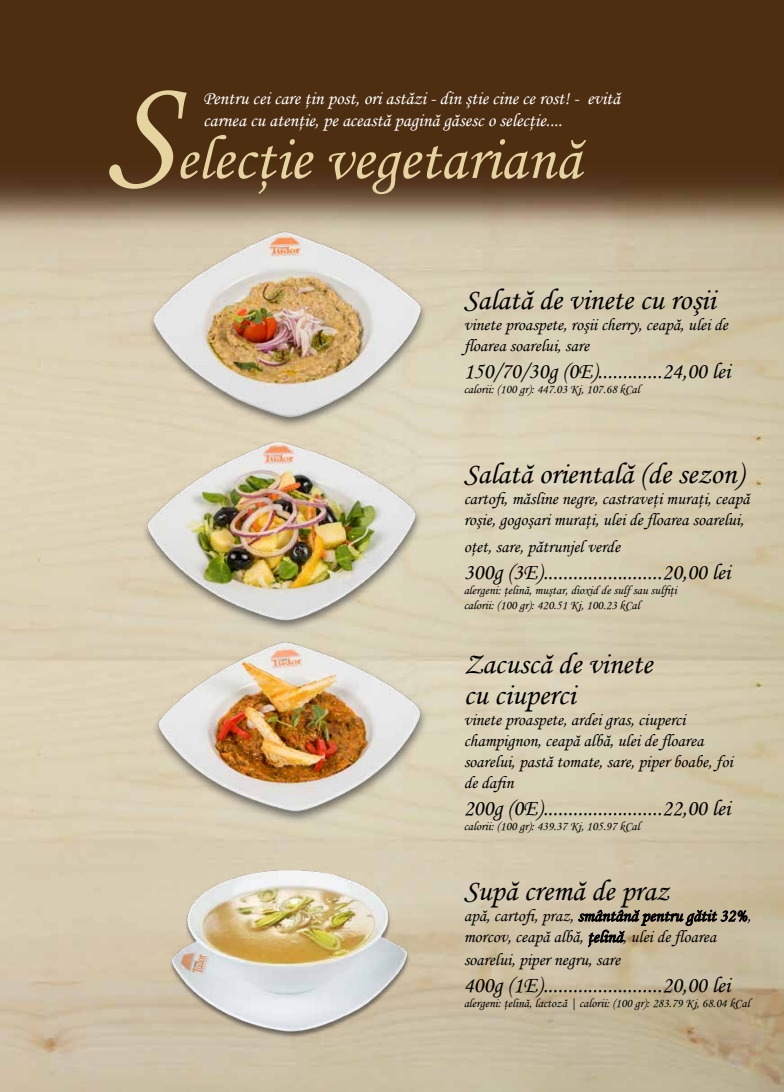
<style>
.page{position:relative;width:784px;height:1092px;background:#fff}
.page>*{position:absolute;margin:0;border:0;box-sizing:border-box;transform-origin:0 0}
.t1{font:150px "Monotype Corsiva";color:#e6d4a0}
.t2{font:62.5px "Monotype Corsiva";color:#e6d4a0}
.t3{font:30px/31.2px "Monotype Corsiva";color:#000}
.t4{font:22.5px "Monotype Corsiva";color:#000}
.t5{font:18.75px/22.5px "Monotype Corsiva";color:#fff}
.t6{font:17.5px/21px "Monotype Corsiva";color:#000}
.t7{font:12.5px/15px "Monotype Corsiva";color:#000}
</style>
<div class="page">
<img style="left:0;top:0;width:783px;height:1091px">
<img style="left:144px;top:170px;width:284px;height:284px">
<img style="left:139px;top:377px;width:284px;height:187px">
<img style="left:135px;top:564px;width:315px;height:315px">
<img style="left:156px;top:808px;width:260px;height:260px">
<h1 class="t1" style="left:106px;top:41px;width:70px">S</h1>
<p class="t5" style="left:203px;top:87px;width:418px">Pentru cei care ţin post, ori astăzi - din ştie cine ce rost! - evită carnea cu atenţie, pe această pagină găsesc o selecţie....</p>
<h2 class="t2" style="left:175px;top:121px;width:406px">elecţie vegetariană</h2>
<h3 class="t3" style="left:463px;top:284px;width:253px">Salată de vinete cu roşii</h3>
<p class="t6" style="left:463px;top:314px;width:265px">vinete proaspete, roşii cherry, ceapă, ulei de floarea soarelui, sare</p>
<p class="t4" style="left:463px;top:357px;width:268px">150/70/30g (0E).............24,00 lei</p>
<p class="t7" style="left:463px;top:381px;width:177px">calorii: (100 gr): 447.03 Kj, 107.68 kCal</p>
<h3 class="t3" style="left:463px;top:458px;width:280px">Salată orientală (de sezon)</h3>
<p class="t6" style="left:463px;top:488px;width:287px">cartofi, măsline negre, castraveţi muraţi, ceapă roşie, gogoşari muraţi, ulei de floarea soarelui,</p>
<p class="t6" style="left:463px;top:536px;width:158px">oţet, sare, pătrunjel verde</p>
<p class="t4" style="left:463px;top:558px;width:268px">300g (3E)........................20,00 lei</p>
<p class="t7" style="left:463px;top:582px;width:214px">alergeni: ţelină, muştar, dioxid de sulf sau sulfiţi calorii: (100 gr): 420.51 Kj, 100.23 kCal</p>
<h3 class="t3" style="left:463px;top:648px;width:190px">Zacuscă de vinete cu ciuperci</h3>
<p class="t6" style="left:463px;top:709px;width:270px">vinete proaspete, ardei gras, ciuperci champignon, ceapă albă, ulei de floarea soarelui, pastă tomate, sare, piper boabe, foi de dafin</p>
<p class="t4" style="left:463px;top:794px;width:268px">200g (0E)........................22,00 lei</p>
<p class="t7" style="left:463px;top:819px;width:177px">calorii: (100 gr): 439.37 Kj, 105.97 kCal</p>
<h3 class="t3" style="left:463px;top:875px;width:207px">Supă cremă de praz</h3>
<p class="t6" style="left:463px;top:904px;width:288px;line-height:21.8px">apă, cartofi, praz, smântână pentru gătit 32%, morcov, ceapă albă, ţelină, ulei de floarea soarelui, piper negru, sare</p>
<p class="t4" style="left:463px;top:970px;width:268px">400g (1E)........................20,00 lei</p>
<p class="t7" style="left:463px;top:995px;width:287px">alergeni: ţelină, lactoză | calorii: (100 gr): 283.79 Kj, 68.04 kCal</p>
</div>
